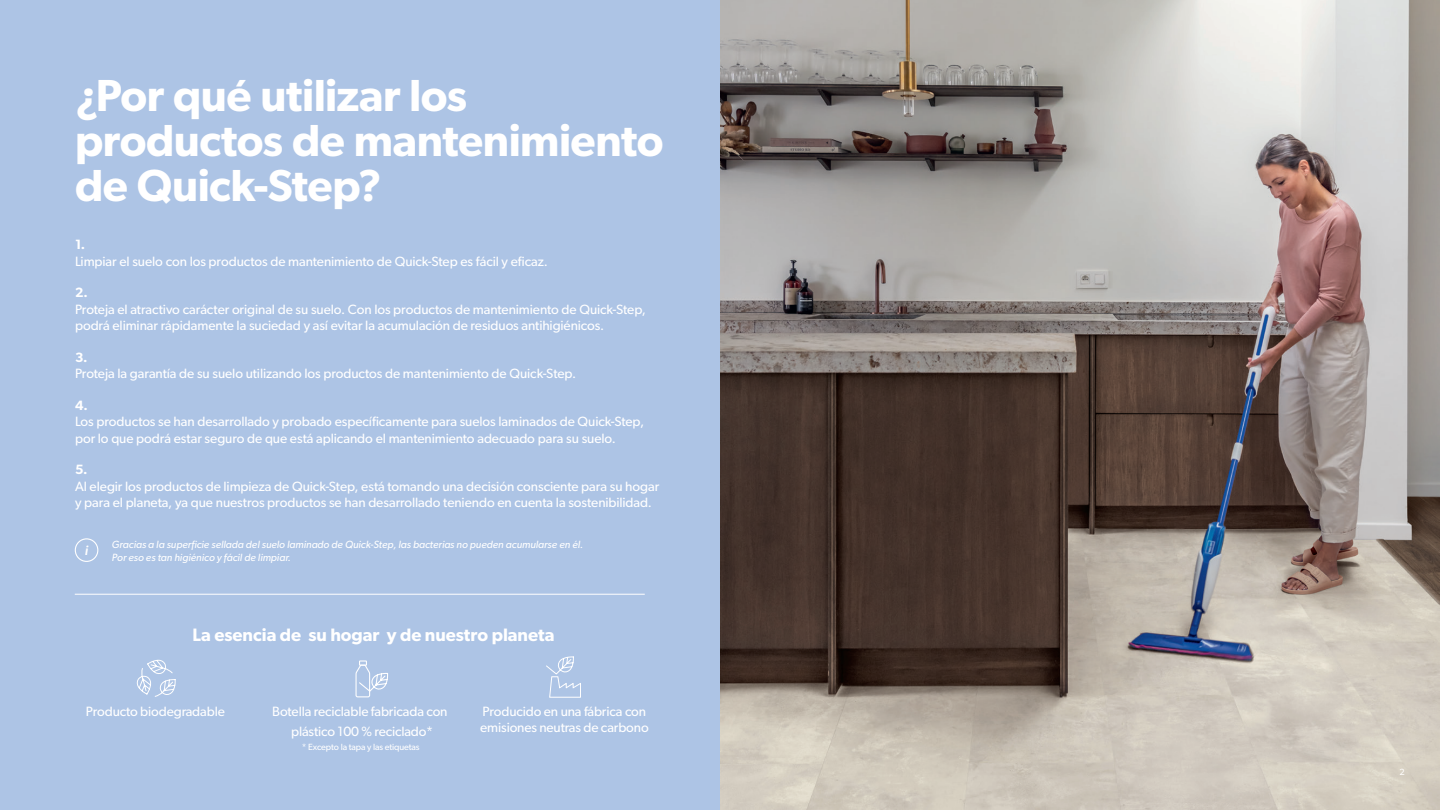
<style>
.page{position:relative;width:1440px;height:810px;background:#fff}
.page>*{position:absolute;margin:0;border:0;box-sizing:border-box;transform-origin:0 0}
.t1{font:600 45px/45px "Gibson";letter-spacing:-.01em;color:#fff}
.t2{font:600 18px "Gibson";color:#fff}
.t3{font:13.5px/16.5px "Gibson";letter-spacing:-.005em;color:#fff}
.t4{font:600 13.5px "Gibson";color:#fff}
.t5{font:italic 500 13.5px "Gibson";color:#fff}
.t6{font:italic 10.5px/12.6px "Gibson";color:#fff}
.t7{font:9px "Gibson";letter-spacing:-.01em;color:#fff}
.t8{font:500 5.62px "Gibson";color:#fff}
</style>
<div class="page">
<div style="left:0;top:0;width:720px;height:810px;background:#adc4e5"></div>
<img style="left:720px;top:0;width:720px;height:809px">
<hr style="left:75px;top:594px;width:570px;height:1px;background:#fff">
<svg style="left:546px;top:656px;width:35px;height:42px"></svg>
<svg style="left:136px;top:660px;width:40px;height:37px"></svg>
<div style="left:359px;top:660px;width:8px;height:6px;border:1px solid #fff"></div>
<svg style="left:355px;top:664px;width:33px;height:34px"></svg>
<div style="left:75px;top:538px;width:23px;height:24px;border:1px solid #fff;border-radius:50%"></div>
<h1 class="t1" style="left:75px;top:72px;width:590px">¿Por qué utilizar los productos de mantenimiento de Quick-Step?</h1>
<p class="t4" style="left:75px;top:237px;width:12px">1.</p>
<p class="t3" style="left:75px;top:253px;width:474px">Limpiar el suelo con los productos de mantenimiento de Quick-Step es fácil y eficaz.</p>
<p class="t4" style="left:75px;top:285px;width:14px">2.</p>
<p class="t3" style="left:75px;top:301px;width:572px">Proteja el atractivo carácter original de su suelo. Con los productos de mantenimiento de Quick-Step, podrá eliminar rápidamente la suciedad y así evitar la acumulación de residuos antihigiénicos.</p>
<p class="t4" style="left:75px;top:349px;width:14px">3.</p>
<p class="t3" style="left:75px;top:365px;width:503px">Proteja la garantía de su suelo utilizando los productos de mantenimiento de Quick-Step.</p>
<p class="t4" style="left:75px;top:397px;width:14px">4.</p>
<p class="t3" style="left:75px;top:413px;width:571px">Los productos se han desarrollado y probado específicamente para suelos laminados de Quick-Step, por lo que podrá estar seguro de que está aplicando el mantenimiento adecuado para su suelo.</p>
<p class="t4" style="left:75px;top:462px;width:14px">5.</p>
<p class="t3" style="left:75px;top:478px;width:586px">Al elegir los productos de limpieza de Quick-Step, está tomando una decisión consciente para su hogar y para el planeta, ya que nuestros productos se han desarrollado teniendo en cuenta la sostenibilidad.</p>
<p class="t5" style="left:85px;top:542px;width:5px">i</p>
<p class="t6" style="left:112px;top:538px;width:473px">Gracias a la superficie sellada del suelo laminado de Quick-Step, las bacterias no pueden acumularse en él.<br>Por eso es tan higiénico y fácil de limpiar.</p>
<h2 class="t2" style="left:193px;top:624px;width:363px">La esencia de su hogar y de nuestro planeta</h2>
<p class="t8" style="left:345px;top:704px;width:50px">RECYCLED PLASTIC</p>
<p class="t3" style="left:86px;top:703px;width:141px">Producto biodegradable</p>
<p class="t3" style="left:272px;top:701px;width:177px;line-height:19.5px;text-align:center">Botella reciclable fabricada con plástico 100 % reciclado*</p>
<p class="t7" style="left:302px;top:741px;width:119px">* Excepto la tapa y las etiquetas</p>
<p class="t3" style="left:480px;top:703px;width:170px;line-height:16.2px">Producido en una fábrica con emisiones neutras de carbono</p>
<p class="t7" style="left:1399px;top:766px;width:7px">2</p>
</div>
